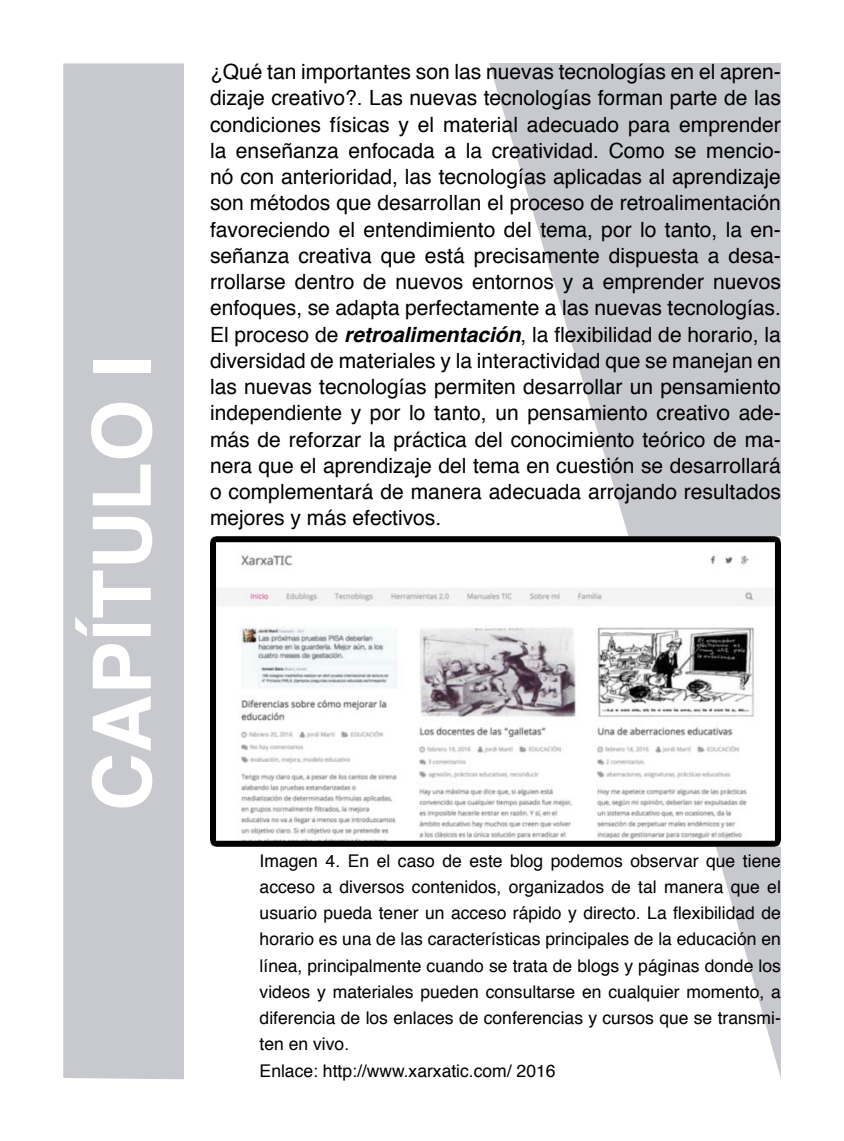
<style>
.page{position:relative;width:844px;height:1141px;background:#fff}
.page>*{position:absolute;margin:0;border:0;box-sizing:border-box;transform-origin:0 0}
.t1{font:700 80.5px "Helvetica";color:#fff}
.t2{font:21px/26.2px "Helvetica";color:#000;text-align:justify}
.t3{font:17.5px/26.2px "Helvetica";color:#000}
.s1{font-weight:700;font-style:italic}
</style>
<div class="page">
<svg style="left:489px;top:63px;width:291px;height:1012px;fill:#c7c9ce"></svg>
<div style="left:63px;top:63px;width:121px;height:1016px;background:#c7c9ce"></div>
<img style="left:211px;top:536px;width:569px;height:310px">
<h1 class="t1" style="left:57px;top:811px;width:458px;rotate:-90deg">CAPÍTULO I</h1>
<p class="t2" style="left:210px;top:59px;width:572px">¿Qué tan importantes son las nuevas tecnologías en el apren&shy;dizaje creativo?. Las nuevas tecnologías forman parte de las condiciones físicas y el material adecuado para emprender la enseñanza enfocada a la creatividad. Como se mencio&shy;nó con anterioridad, las tecnologías aplicadas al aprendizaje son métodos que desarrollan el proceso de retroalimentación favoreciendo el entendimiento del tema, por lo tanto, la en&shy;señanza creativa que está precisamente dispuesta a desa&shy;rrollarse dentro de nuevos entornos y a emprender nuevos enfoques, se adapta perfectamente a las nuevas tecnologías.<br>El proceso de <span class="s1">retroalimentación</span>, la flexibilidad de horario, la diversidad de materiales y la interactividad que se manejan en las nuevas tecnologías permiten desarrollar un pensamiento independiente y por lo tanto, un pensamiento creativo ade&shy;más de reforzar la práctica del conocimiento teórico de ma&shy;nera que el aprendizaje del tema en cuestión se desarrollará o complementará de manera adecuada arrojando resultados mejores y más efectivos.</p>
<p class="t3" style="left:259px;top:848px;width:522px">Imagen 4. En el caso de este blog podemos observar que tiene acceso a diversos contenidos, organizados de tal manera que el usuario pueda tener un acceso rápido y directo. La flexibilidad de horario es una de las características principales de la educación en línea, principalmente cuando se trata de blogs y páginas donde los videos y materiales pueden consultarse en cualquier momento, a diferencia de los enlaces de conferencias y cursos que se transmi&shy;ten en vivo.<br>Enlace: http://www.xarxatic.com/ 2016</p>
</div>
